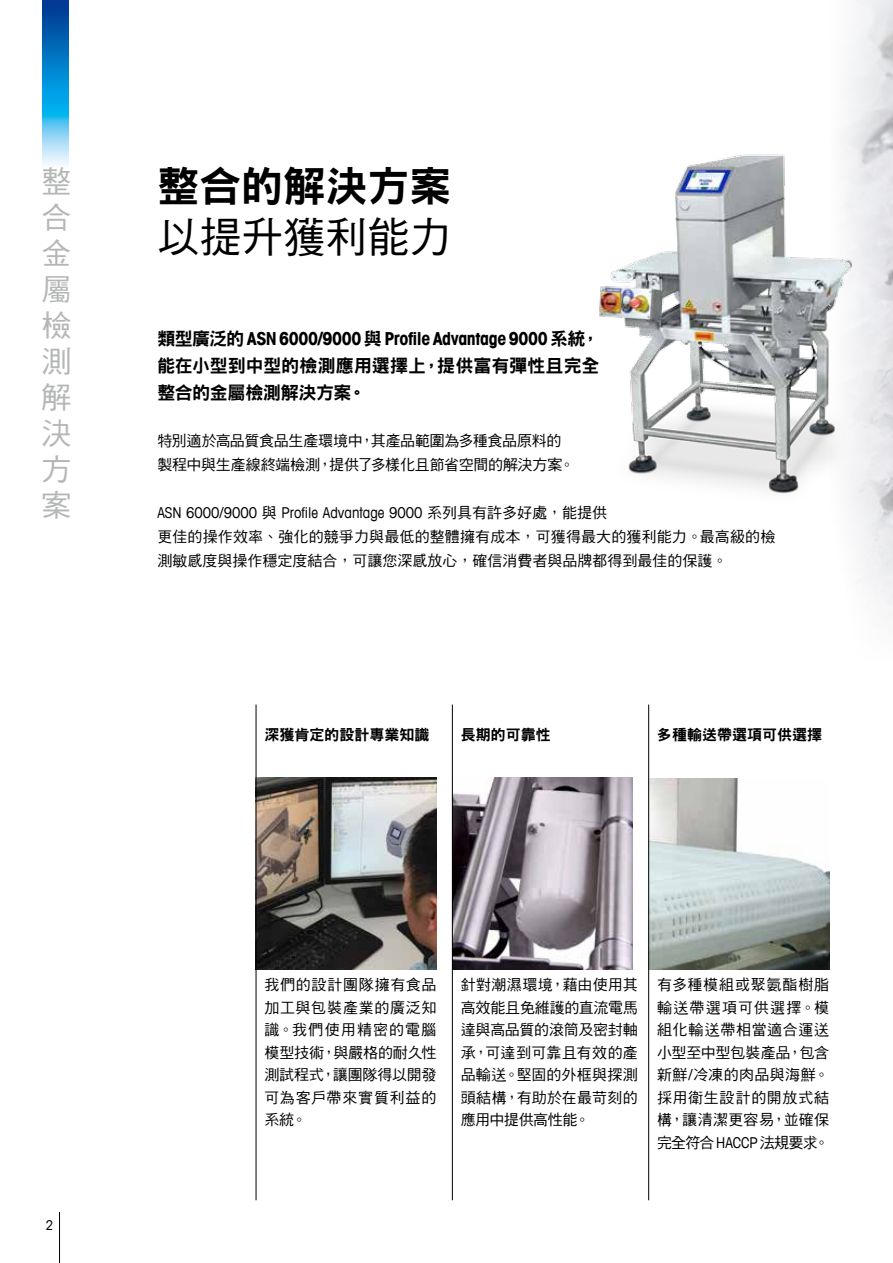
<style>
.page{position:relative;width:893px;height:1263px;background:#fff}
.page>*{position:absolute;margin:0;border:0;box-sizing:border-box;transform-origin:0 0}
.t1{font:42px "DF Hei Std W9";color:#000}
.t2{font:42px "DF Hei Std W5";color:#000}
.t3{font:30px/36px "DF Hei Std W5";color:#b5b6b6;text-align:justify}
.t4{font:700 condensed 18px "Avant Garde Com";letter-spacing:-.02em;color:#000}
.t5{font:18px/27px "DF Hei Std W9";letter-spacing:-.005em;color:#000}
.t6{font:15px/22.5px "DF Hei Std W5";color:#000;text-align:justify}
.t7{font:15px/24px "DF Hei Std W5";letter-spacing:-.02em;color:#000}
.t8{font:condensed 15px "Avant Garde Com";color:#000}
.t9{font:15px "DF Hei Std W9";color:#000}
.t10{font:condensed 13.5px "Avant Garde Com";color:#000}
.s1{font-family:"DF Hei Std W9";font-weight:400;font-stretch:normal}
.s2{font-family:"DF Hei Std W5";font-stretch:normal}
.s3{font-family:"Avant Garde Com";font-stretch:condensed}
</style>
<div class="page">
<hr style="left:59px;top:1212px;width:1px;height:51px;background:#000">
<img style="left:844px;top:0;width:49px;height:616px">
<img style="left:257px;top:778px;width:180px;height:191px">
<hr style="left:256px;top:705px;width:1px;height:495px;background:#000">
<img style="left:453px;top:778px;width:180px;height:191px">
<hr style="left:452px;top:705px;width:1px;height:495px;background:#000">
<img style="left:43px;top:0;width:25px;height:166px">
<img style="left:599px;top:135px;width:267px;height:371px">
<img style="left:649px;top:778px;width:180px;height:191px">
<hr style="left:648px;top:705px;width:1px;height:495px;background:#000">
<h2 class="t3" style="left:41px;top:163px;width:32px">整合金屬檢測解決方案</h2>
<h1 class="t1" style="left:157px;top:163px;width:295px">整合的解決方案</h1>
<h1 class="t2" style="left:157px;top:214px;width:295px">以提升獲利能力</h1>
<p class="t4" style="left:157px;top:327px;width:444px"><span class="s1">類型廣泛的</span> ASN 6000/9000 <span class="s1">與</span> Profile Advantage 9000 <span class="s1">系統，</span></p>
<p class="t5" style="left:157px;top:352px;width:444px">能在小型到中型的檢測應用選擇上，提供富有彈性且完全整合的金屬檢測解決方案。</p>
<p class="t7" style="left:157px;top:429px;width:419px">特別適於高品質食品生產環境中，其產品範圍為多種食品原料的製程中與生產線終端檢測，提供了多樣化且節省空間的解決方案。</p>
<p class="t8" style="left:157px;top:504px;width:451px">ASN 6000/9000 <span class="s2">與</span> Profile Advantage 9000 <span class="s2">系列具有許多好處，能提供</span></p>
<p class="t6" style="left:157px;top:525px;width:619px;line-height:24px">更佳的操作效率、強化的競爭力與最低的整體擁有成本，可獲得最大的獲利能力。最高級的檢測敏感度與操作穩定度結合，可讓您深感放心，確信消費者與品牌都得到最佳的保護。</p>
<p class="t9" style="left:264px;top:726px;width:166px">深獲肯定的設計專業知識</p>
<p class="t9" style="left:461px;top:726px;width:91px">長期的可靠性</p>
<p class="t9" style="left:657px;top:726px;width:166px">多種輸送帶選項可供選擇</p>
<p class="t10" style="left:46px;top:1217px;width:9px">2</p>
<p class="t6" style="left:264px;top:973px;width:174px">我們的設計團隊擁有食品加工與包裝產業的廣泛知識。我們使用精密的電腦模型技術，與嚴格的耐久性測試程式，讓團隊得以開發可為客戶帶來實質利益的系統。</p>
<p class="t6" style="left:461px;top:973px;width:179px">針對潮濕環境，藉由使用其高效能且免維護的直流電馬達與高品質的滾筒及密封軸承，可達到可靠且有效的產品輸送。堅固的外框與探測頭結構，有助於在最苛刻的應用中提供高性能。</p>
<p class="t6" style="left:657px;top:973px;width:174px">有多種模組或聚氨酯樹脂輸送帶選項可供選擇。模組化輸送帶相當適合運送小型至中型包裝產品，包含新鮮<span class="s3">/</span>冷凍的肉品與海鮮。採用衛生設計的開放式結構，讓清潔更容易，並確保完全符合<span class="s3">HACCP</span> 法規要求。</p>
</div>
